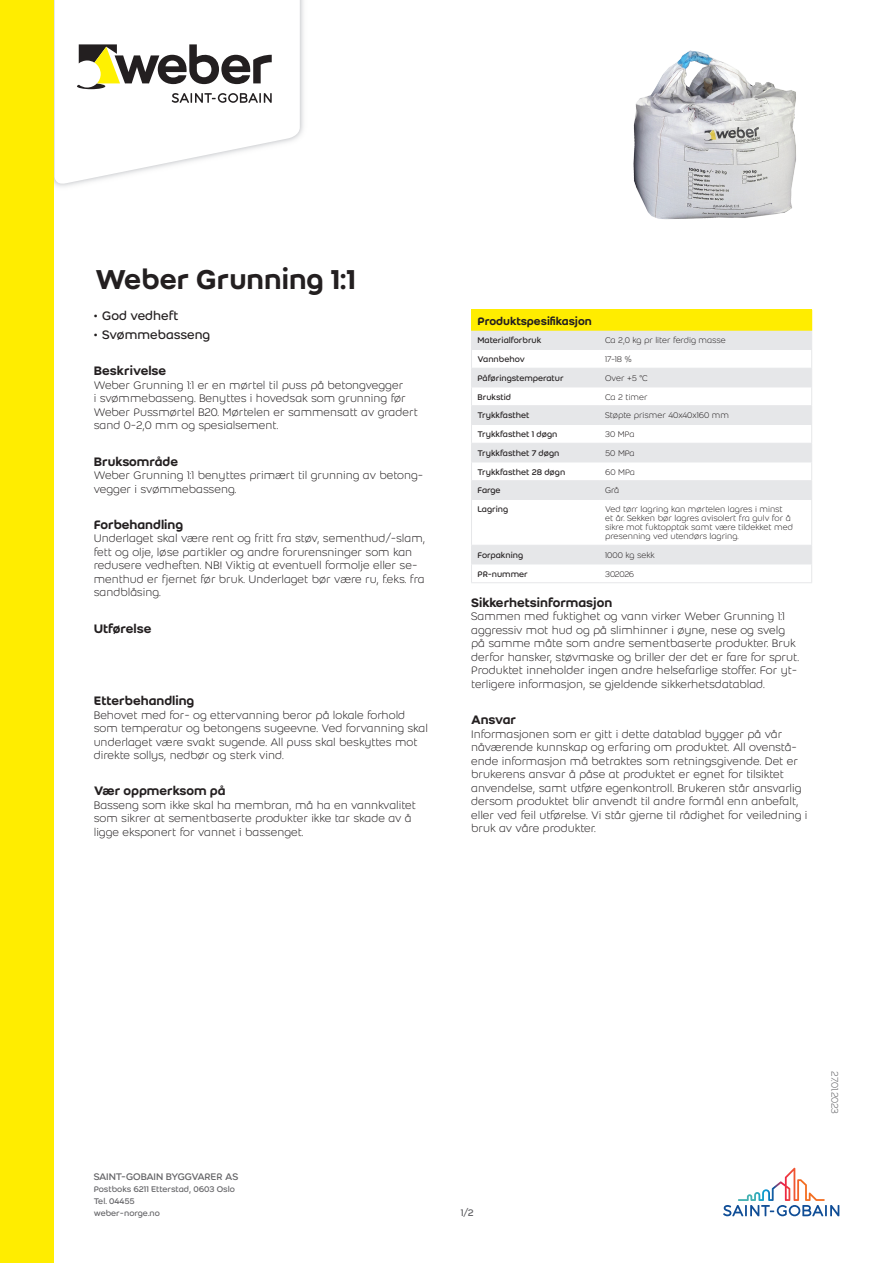
<style>
.page{position:relative;width:893px;height:1263px;background:#fff}
.page>*{position:absolute;margin:0;border:0;box-sizing:border-box;transform-origin:0 0}
.Product_name{font:500 30px "Weber";color:#231f20}
.Second_header{font:500 13.5px "Weber";color:#231f20}
.t1{font:13.5px "Weber";color:#231f20}
.Body_text{font:300 12px/13.5px "Weber";color:#231f20}
.header_1{font:500 12px "Weber";color:#231f20}
.t2{font:10.5px "Weber";letter-spacing:-.025em;color:#636366}
.Last_modification_da{font:300 10.5px "Weber";letter-spacing:-.02em;color:#636366}
.column_2{font:300 9px/9px "Weber";color:#231f20}
.column_1{font:9px "Weber";color:#231f20}
.t3{font:9px/12px "Weber";color:#636366}
</style>
<div class="page">
<img style="left:54px;top:0;width:250px;height:187px">
<svg style="left:55px;top:0;width:245px;height:186px"></svg>
<svg style="left:77px;top:44px;width:195px;height:59px"></svg>
<div style="left:0;top:0;width:54px;height:1263px;background:#ffed00"></div>
<svg style="left:723px;top:1168px;width:116px;height:48px"></svg>
<div style="left:471px;top:310px;width:341px;height:21px;background:#ffed00"></div>
<svg style="left:472px;top:331px;width:339px;height:233px"></svg>
<hr style="left:471px;top:349px;width:128px;height:1px;background:#e6e7e9">
<hr style="left:599px;top:349px;width:213px;height:1px;background:#e6e7e9">
<hr style="left:471px;top:368px;width:128px;height:1px;background:#e6e7e9">
<hr style="left:599px;top:368px;width:213px;height:1px;background:#e6e7e9">
<hr style="left:471px;top:387px;width:128px;height:1px;background:#e6e7e9">
<hr style="left:599px;top:387px;width:213px;height:1px;background:#e6e7e9">
<hr style="left:471px;top:405px;width:128px;height:1px;background:#e6e7e9">
<hr style="left:599px;top:405px;width:213px;height:1px;background:#e6e7e9">
<hr style="left:471px;top:424px;width:128px;height:1px;background:#e6e7e9">
<hr style="left:599px;top:424px;width:213px;height:1px;background:#e6e7e9">
<hr style="left:471px;top:443px;width:128px;height:1px;background:#e6e7e9">
<hr style="left:599px;top:443px;width:213px;height:1px;background:#e6e7e9">
<hr style="left:471px;top:462px;width:128px;height:1px;background:#e6e7e9">
<hr style="left:599px;top:462px;width:213px;height:1px;background:#e6e7e9">
<hr style="left:471px;top:480px;width:128px;height:1px;background:#e6e7e9">
<svg style="left:471px;top:330px;width:1px;height:169px"></svg>
<hr style="left:599px;top:480px;width:213px;height:1px;background:#e6e7e9">
<svg style="left:811px;top:330px;width:1px;height:169px"></svg>
<hr style="left:471px;top:499px;width:128px;height:1px;background:#e6e7e9">
<hr style="left:471px;top:500px;width:1px;height:45px;background:#e6e7e9">
<hr style="left:599px;top:499px;width:213px;height:1px;background:#e6e7e9">
<hr style="left:811px;top:500px;width:1px;height:45px;background:#e6e7e9">
<hr style="left:471px;top:545px;width:128px;height:1px;background:#e6e7e9">
<hr style="left:599px;top:545px;width:213px;height:1px;background:#e6e7e9">
<hr style="left:471px;top:564px;width:128px;height:1px;background:#e6e7e9">
<svg style="left:471px;top:546px;width:1px;height:36px"></svg>
<hr style="left:471px;top:582px;width:128px;height:1px;background:#e6e7e9">
<hr style="left:599px;top:564px;width:213px;height:1px;background:#e6e7e9">
<svg style="left:811px;top:546px;width:1px;height:36px"></svg>
<hr style="left:599px;top:582px;width:213px;height:1px;background:#e6e7e9">
<img style="left:633px;top:50px;width:163px;height:170px">
<p class="Product_name" style="left:95px;top:257px;width:262px">Weber Grunning 1:1</p>
<p class="t1" style="left:94px;top:306px;width:86px">• God vedheft</p>
<p class="t1" style="left:94px;top:325px;width:118px">• Svømmebasseng</p>
<p class="Second_header" style="left:94px;top:361px;width:74px">Beskrivelse</p>
<p class="Body_text" style="left:94px;top:378px;width:326px">Weber Grunning 1:1 er en mørtel til puss på betongvegger<br>i svømmebasseng. Benyttes i hovedsak som grunning før Weber Pussmørtel B20. Mørtelen er sammensatt av gradert sand 0-2,0 mm og spesialsement.</p>
<p class="Second_header" style="left:94px;top:451px;width:86px">Bruksområde</p>
<p class="Body_text" style="left:94px;top:468px;width:331px">Weber Grunning 1:1 benyttes primært til grunning av betong&shy;vegger i svømmebasseng.</p>
<p class="Second_header" style="left:94px;top:515px;width:91px">Forbehandling</p>
<p class="Body_text" style="left:94px;top:531px;width:333px">Underlaget skal være rent og fritt fra støv, sementhud/-slam, fett og olje, løse partikler og andre forurensninger som kan redusere vedheften. NB! Viktig at eventuell formolje eller se&shy;menthud er fjernet før bruk. Underlaget bør være ru, f.eks. fra sandblåsing.</p>
<p class="Second_header" style="left:94px;top:618px;width:59px">Utførelse</p>
<p class="Second_header" style="left:94px;top:691px;width:102px">Etterbehandling</p>
<p class="Body_text" style="left:94px;top:708px;width:336px">Behovet med for- og ettervanning beror på lokale forhold som temperatur og betongens sugeevne. Ved forvanning skal underlaget være svakt sugende. All puss skal beskyttes mot direkte sollys, nedbør og sterk vind.</p>
<p class="Second_header" style="left:94px;top:781px;width:133px">Vær oppmerksom på</p>
<p class="Body_text" style="left:94px;top:798px;width:324px">Basseng som ikke skal ha membran, må ha en vannkvalitet som sikrer at sementbaserte produkter ikke tar skade av å ligge eksponert for vannet i bassenget.</p>
<p class="header_1" style="left:477px;top:312px;width:116px">Produktspesifikasjon</p>
<p class="column_1" style="left:477px;top:334px;width:65px">Materialforbruk</p>
<p class="column_2" style="left:605px;top:336px;width:122px">Ca 2,0 kg pr liter ferdig masse</p>
<p class="column_1" style="left:477px;top:353px;width:49px">Vannbehov</p>
<p class="column_2" style="left:605px;top:355px;width:28px">17-18 %</p>
<p class="column_1" style="left:477px;top:372px;width:88px">Påføringstemperatur</p>
<p class="column_2" style="left:605px;top:373px;width:44px">Over +5 °C</p>
<p class="column_1" style="left:477px;top:390px;width:35px">Brukstid</p>
<p class="column_2" style="left:605px;top:392px;width:44px">Ca 2 timer</p>
<p class="column_1" style="left:477px;top:409px;width:54px">Trykkfasthet</p>
<p class="column_2" style="left:605px;top:411px;width:125px">Støpte prismer 40x40x160 mm</p>
<p class="column_1" style="left:477px;top:428px;width:81px">Trykkfasthet 1 døgn</p>
<p class="column_2" style="left:605px;top:430px;width:31px">30 MPa</p>
<p class="column_1" style="left:477px;top:447px;width:84px">Trykkfasthet 7 døgn</p>
<p class="column_2" style="left:605px;top:448px;width:31px">50 MPa</p>
<p class="column_1" style="left:477px;top:465px;width:89px">Trykkfasthet 28 døgn</p>
<p class="column_2" style="left:605px;top:467px;width:31px">60 MPa</p>
<p class="column_1" style="left:477px;top:484px;width:25px">Farge</p>
<p class="column_2" style="left:605px;top:486px;width:16px">Grå</p>
<p class="column_1" style="left:477px;top:503px;width:32px">Lagring</p>
<p class="column_2" style="left:605px;top:505px;width:189px">Ved tørr lagring kan mørtelen lagres i minst<br>et år. Sekken bør lagres avisolert fra gulv for å sikre mot fuktopptak samt være tildekket med presenning ved utendørs lagring.</p>
<p class="column_1" style="left:477px;top:549px;width:47px">Forpakning</p>
<p class="column_2" style="left:605px;top:550px;width:51px">1000 kg sekk</p>
<p class="column_1" style="left:477px;top:567px;width:52px">PR-nummer</p>
<p class="column_2" style="left:605px;top:569px;width:31px">302026</p>
<p class="Second_header" style="left:471px;top:592px;width:143px">Sikkerhetsinformasjon</p>
<p class="Body_text" style="left:471px;top:609px;width:329px">Sammen med fuktighet og vann virker Weber Grunning 1:1 aggressiv mot hud og på slimhinner i øyne, nese og svelg på samme måte som andre sementbaserte produkter. Bruk derfor hansker, støvmaske og briller der det er fare for sprut.<br>Produktet inneholder ingen andre helsefarlige stoffer. For yt&shy;terligere informasjon, se gjeldende sikkerhetsdatablad.</p>
<p class="Second_header" style="left:471px;top:710px;width:47px">Ansvar</p>
<p class="Body_text" style="left:471px;top:727px;width:338px">Informasjonen som er gitt i dette datablad bygger på vår nåværende kunnskap og erfaring om produktet. All ovenstå&shy;ende informasjon må betraktes som retningsgivende. Det er brukerens ansvar å påse at produktet er egnet for tilsiktet anvendelse, samt utføre egenkontroll. Brukeren står ansvarlig dersom produktet blir anvendt til andre formål enn anbefalt, eller ved feil utførelse. Vi står gjerne til rådighet for veiledning i bruk av våre produkter.</p>
<p class="t2" style="left:94px;top:1169px;width:146px">SAINT-GOBAIN BYGGVARER AS</p>
<p class="t3" style="left:94px;top:1183px;width:143px">Postboks 6211 Etterstad, 0603 Oslo<br>Tel. 04455<br>weber-norge.no</p>
<p class="t2" style="left:461px;top:1205px;width:14px">1/2</p>
<p class="Last_modification_da" style="left:842px;top:1071px;width:44px;rotate:90deg">27.01.2023</p>
</div>
